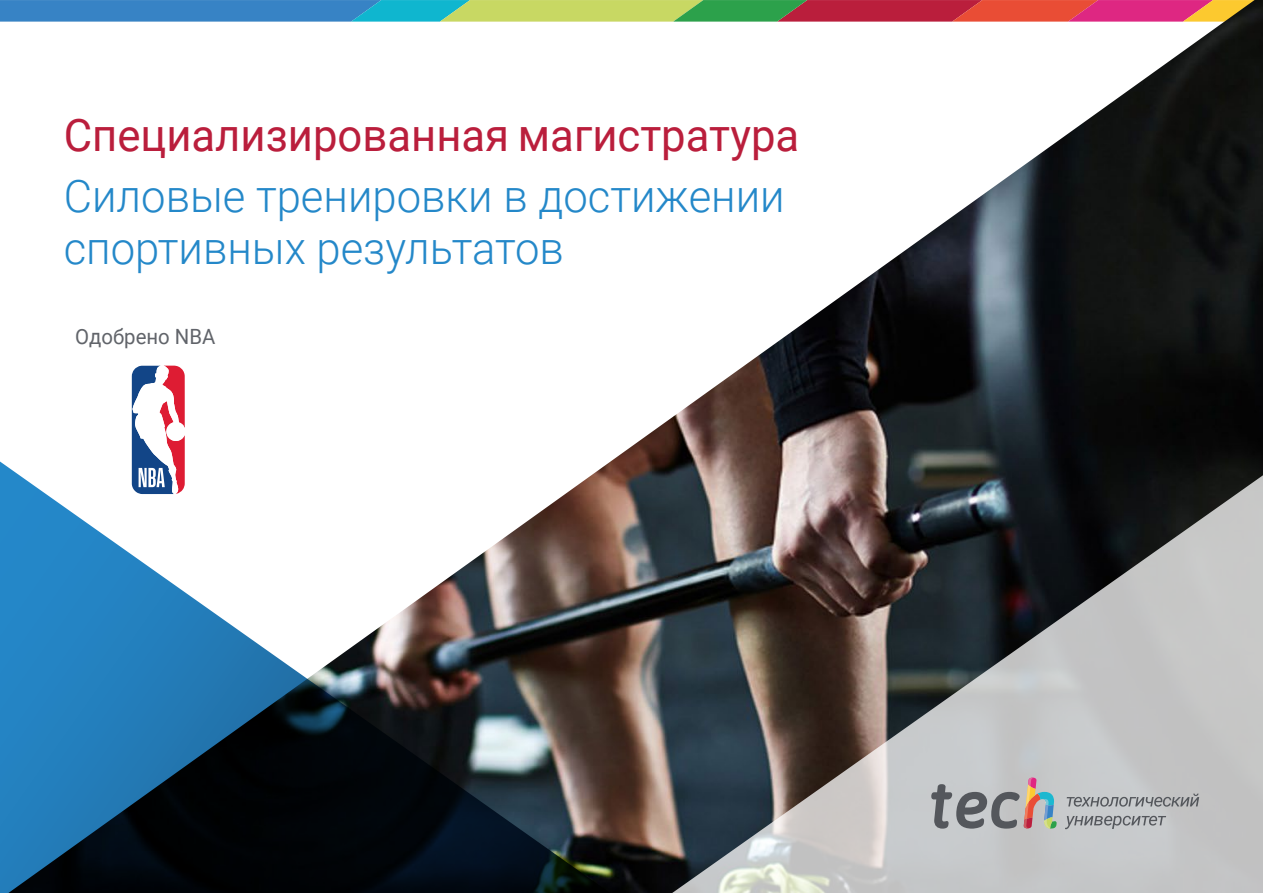
<style>
.page{position:relative;width:1263px;height:893px;background:#fff}
.page>*{position:absolute;margin:0;border:0;box-sizing:border-box;transform-origin:0 0}
.t1{font:300 45px/52.5px "Roboto";color:#2488c9}
.t2{font:45px "Roboto";color:#ba1e3c}
.t3{font:21px "Roboto";color:#61646a}
</style>
<div class="page">
<img style="left:8px;top:0;width:1255px;height:893px">
<svg style="left:642px;top:454px;width:621px;height:439px;background:#7a7979"></svg>
<svg style="left:0;top:446px;width:640px;height:447px"></svg>
<svg style="left:132px;top:366px;width:53px;height:128px"></svg>
<svg style="left:1067px;top:794px;width:132px;height:13px;background:#a2a5a7"></svg>
<svg style="left:1065px;top:816px;width:101px;height:13px"></svg>
<svg style="left:931px;top:778px;width:125px;height:51px;background:#a4a2a3"></svg>
<p class="t2" style="left:64px;top:103px;width:737px">Специализированная магистратура</p>
<p class="t1" style="left:64px;top:168px;width:722px">Силовые тренировки в достижении спортивных результатов</p>
<p class="t3" style="left:75px;top:322px;width:142px">Одобрено NBA</p>
</div>
